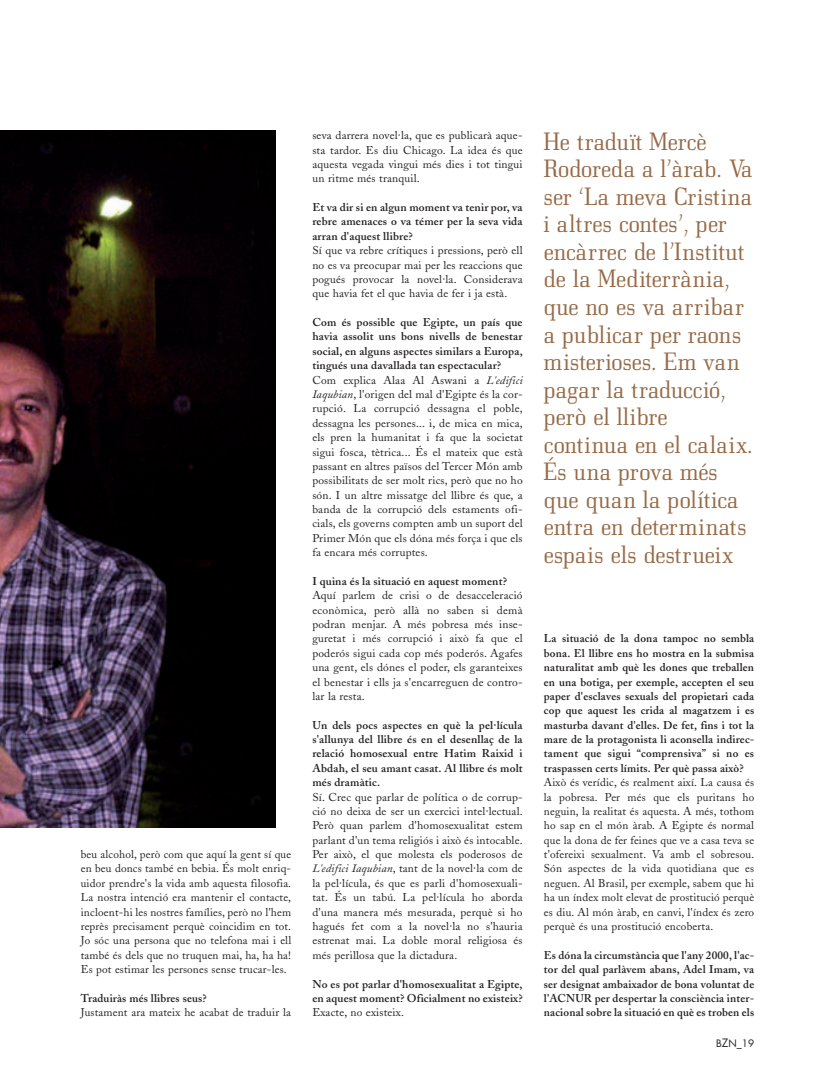
<style>
.page{position:relative;width:819px;height:1084px;background:#fff}
.page>*{position:absolute;margin:0;border:0;box-sizing:border-box;transform-origin:0 0}
.t1{font:24.75px/27.5px "Bodonitown";color:#966a46;scale:.96 1}
.t2{font:11.25px/14.4px "Adobe Caslon";letter-spacing:.015em;color:#231f20;text-align:justify}
.t3{font:600 11.25px/14.4px "Adobe Caslon";letter-spacing:.015em;color:#231f20;text-align:justify}
.t4{font:10px "Futura";color:#231f20}
.s1{font-weight:600}
.s2{font-style:italic}
.s3{font-size:11.25px}
</style>
<div class="page">
<img style="left:0;top:131px;width:275px;height:696px">
<p class="t2" style="left:81px;top:848px;width:212px">beu alcohol, però com que aquí la gent sí que en beu doncs també en bebia. És molt enriq&shy;uidor prendre's la vida amb aquesta filosofia.<br>La nostra intenció era mantenir el contacte, incloent-hi les nostres famílies, però no l'hem reprès precisament perquè coincidim en tot.<br>Jo sóc una persona que no telefona mai i ell també és dels que no truquen mai, ha, ha ha!<br>Es pot estimar les persones sense trucar-les.</p>
<p class="t3" style="left:81px;top:992px;width:127px">Traduiràs més llibres seus?</p>
<p class="t2" style="left:81px;top:1006px;width:212px">Justament ara mateix he acabat de traduir la</p>
<p class="t2" style="left:312px;top:129px;width:212px">seva darrera novel·la, que es publicarà aque&shy;sta tardor. Es diu Chicago. La idea és que aquesta vegada vingui més dies i tot tingui un ritme més tranquil.</p>
<p class="t3" style="left:312px;top:201px;width:212px">Et va dir si en algun moment va tenir por, va rebre amenaces o va témer per la seva vida arran d'aquest llibre?</p>
<p class="t2" style="left:312px;top:245px;width:212px">Sí que va rebre crítiques i pressions, però ell no es va preocupar mai per les reaccions que pogués provocar la novel·la. Considerava que havia fet el que havia de fer i ja està.</p>
<p class="t2" style="left:312px;top:316px;width:212px;text-align:left"><span class="s1">Com és possible que Egipte, un país que havia assolit uns bons nivells de benestar social, en alguns aspectes similars a Europa, tingués una davallada tan espectacular?<br></span>Com explica Alaa Al Aswani a <span class="s2">L'edifici Iaqubian</span>, l'origen del mal d'Egipte és la cor&shy;rupció. La corrupció dessagna el poble, dessagna les persones... i, de mica en mica, els pren la humanitat i fa que la societat sigui fosca, tètrica... És el mateix que està passant en altres països del Tercer Món amb possibilitats de ser molt rics, però que no ho són. I un altre missatge del llibre és que, a banda de la corrupció dels estaments ofi&shy;cials, els governs compten amb un suport del Primer Món que els dóna més força i que els fa encara més corruptes.</p>
<p class="t3" style="left:312px;top:575px;width:196px">I quina és la situació en aquest moment?</p>
<p class="t2" style="left:312px;top:590px;width:212px">Aquí parlem de crisi o de desacceleració econòmica, però allà no saben si demà podran menjar. A més pobresa més inse&shy;guretat i més corrupció i això fa que el poderós sigui cada cop més poderós. Agafes una gent, els dónes el poder, els garanteixes el benestar i ells ja s'encarreguen de contro&shy;lar la resta.</p>
<p class="t3" style="left:312px;top:719px;width:212px">Un dels pocs aspectes en què la pel·lícula s'allunya del llibre és en el desenllaç de la relació homosexual entre Hatim Raixid i Abdah, el seu amant casat. Al llibre és molt més dramàtic.</p>
<p class="t2" style="left:312px;top:791px;width:212px">Sí. Crec que parlar de política o de corrup&shy;ció no deixa de ser un exercici intel·lectual.<br>Però quan parlem d'homosexualitat estem parlant d'un tema religiós i això és intocable.<br>Per això, el que molesta els poderosos de <span class="s2">L'edifici Iaqubian</span>, tant de la novel·la com de la pel·lícula, és que es parli d'homosexuali&shy;tat. És un tabú. La pel·lícula ho aborda d'una manera més mesurada, perquè si ho hagués fet com a la novel·la no s'hauria estrenat mai. La doble moral religiosa és més perillosa que la dictadura.</p>
<p class="t3" style="left:312px;top:978px;width:212px">No es pot parlar d'homosexualitat a Egipte, en aquest moment? Oficialment no existeix?</p>
<p class="t2" style="left:312px;top:1006px;width:93px">Exacte, no existeix.</p>
<p class="t1" style="left:544px;top:130px;width:219px">He traduït Mercè<br>Rodoreda a l’àrab. Va ser ‘La meva Cristina i altres contes’, per encàrrec de l’Institut de la Mediterrània, que no es va arribar a publicar per raons misterioses. Em van pagar la traducció, però el llibre continua en el calaix.<br>És una prova més que quan la política entra en determinats espais els destrueix</p>
<p class="t3" style="left:544px;top:633px;width:212px">La situació de la dona tampoc no sembla bona. El llibre ens ho mostra en la submisa naturalitat amb què les dones que treballen en una botiga, per exemple, accepten el seu paper d'esclaves sexuals del propietari cada cop que aquest les crida al magatzem i es masturba davant d'elles. De fet, fins i tot la mare de la protagonista li aconsella indirec&shy;tament que sigui “comprensiva” si no es traspassen certs límits. Per què passa això?</p>
<p class="t2" style="left:544px;top:776px;width:212px">Això és verídic, és realment així. La causa és la pobresa. Per més que els puritans ho neguin, la realitat és aquesta. A més, tothom ho sap en el món àrab. A Egipte és normal que la dona de fer feines que ve a casa teva se t'ofereixi sexualment. Va amb el sobresou.<br>Són aspectes de la vida quotidiana que es neguen. Al Brasil, per exemple, sabem que hi ha un índex molt elevat de prostitució perquè es diu. Al món àrab, en canvi, l'índex és zero perquè és una prostitució encoberta.</p>
<p class="t3" style="left:544px;top:949px;width:212px">Es dóna la circumstància que l'any 2000, l'ac&shy;tor del qual parlàvem abans, Adel Imam, va ser designat ambaixador de bona voluntat de l'ACNUR per despertar la consciència inter&shy;nacional sobre la situació en què es troben els</p>
<p class="t4" style="left:716px;top:1039px;width:39px">B<span class="s3">Z</span>N_19</p>
</div>
